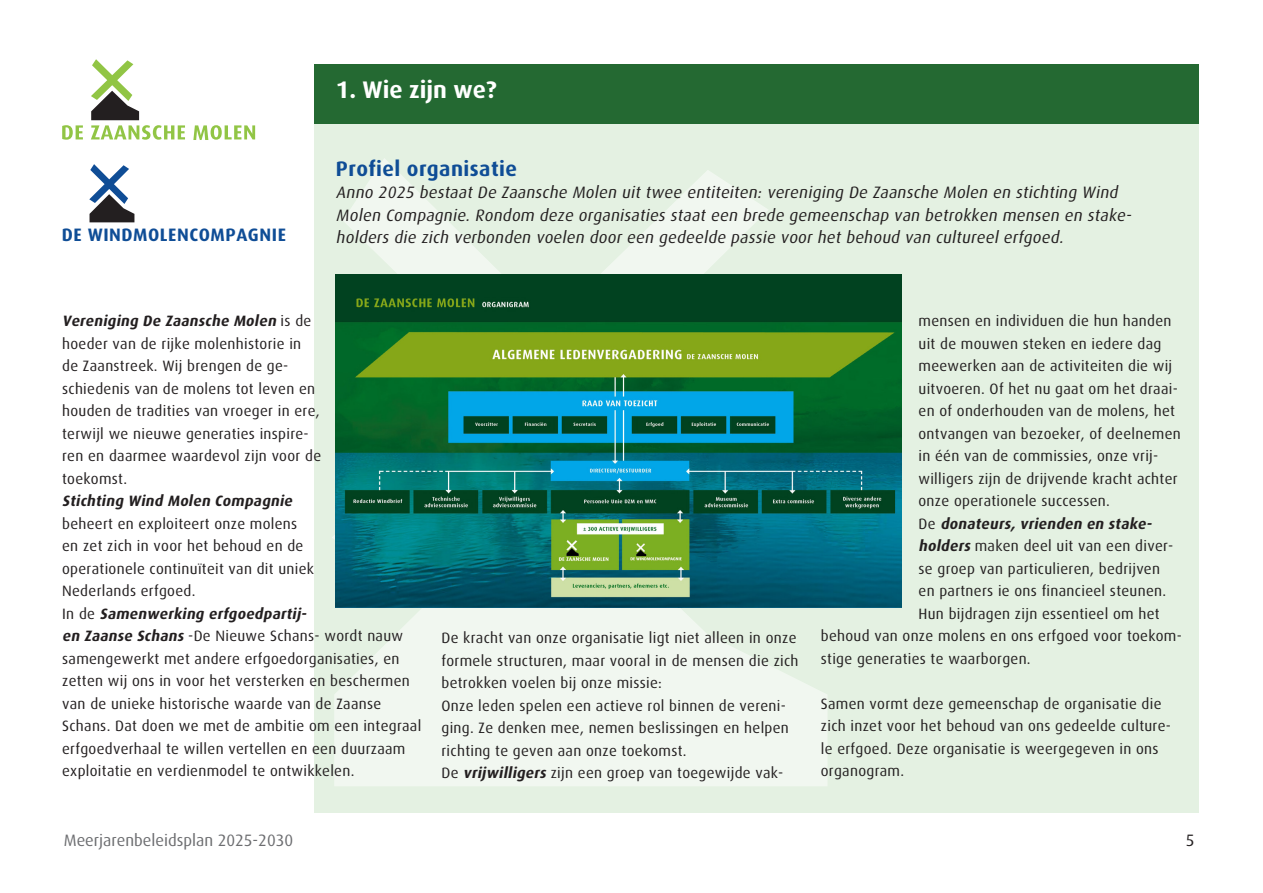
<style>
.page{position:relative;width:1263px;height:893px;background:#fff}
.page>*{position:absolute;margin:0;border:0;box-sizing:border-box;transform-origin:0 0}
.t1{font:700 24px "Dax Pro";color:#fff}
.tussenkopje{font:700 21px "Dax Pro";letter-spacing:.02em;color:#0f4d96}
.t2{font:700 18px "Dax Pro";letter-spacing:.03em;color:#0f4d96}
.platte_tekst{font:italic 16.5px "Dax Pro";color:#231f20}
.t3{font:16.5px "Dax Pro";color:#6c6d70}
.platte_tekst-2{font:16.5px "Dax Pro";color:#231f20}
.platte_tekst-3{font:15px/22.5px "Dax Pro";letter-spacing:.02em;color:#231f20}
.platte_tekst-4{font:italic 700 15px "Dax Pro";color:#231f20}
.s1{font-weight:700;font-style:italic}
.s2{font-weight:400;font-style:normal}
</style>
<div class="page">
<svg style="left:62px;top:125px;width:21px;height:15px"></svg>
<svg style="left:193px;top:125px;width:62px;height:15px"></svg>
<svg style="left:91px;top:59px;width:94px;height:81px"></svg>
<div style="left:315px;top:121px;width:884px;height:691px;background:#e4f1e2"></div>
<svg style="left:334px;top:588px;width:493px;height:198px;fill:#f1f7f0"></svg>
<svg style="left:332px;top:159px;width:437px;height:429px"></svg>
<svg style="left:89px;top:164px;width:45px;height:58px"></svg>
<div style="left:315px;top:64px;width:884px;height:59px;background:#246932"></div>
<img style="left:336px;top:275px;width:565px;height:333px">
<p class="t2" style="left:62px;top:225px;width:226px">DE WINDMOLENCOMPAGNIE</p>
<p class="t1" style="left:336px;top:75px;width:162px">1. Wie zijn we?</p>
<p class="tussenkopje" style="left:336px;top:157px;width:183px">Profiel organisatie</p>
<p class="platte_tekst" style="left:336px;top:183px;width:786px">Anno 2025 bestaat De Zaansche Molen uit twee entiteiten: vereniging De Zaansche Molen en stichting Wind</p>
<p class="platte_tekst" style="left:336px;top:206px;width:800px">Molen Compagnie. Rondom deze organisaties staat een brede gemeenschap van betrokken mensen en stake-</p>
<p class="platte_tekst" style="left:336px;top:228px;width:732px">holders die zich verbonden voelen door een gedeelde passie voor het behoud van cultureel erfgoed.</p>
<p class="platte_tekst-3" style="left:62px;top:310px;width:260px"><span class="s1">Vereniging De Zaansche Molen</span> i s d e hoeder van de rijke molenhistorie in<br>de Zaanstreek. Wij brengen de ge&shy;schiedenis van de molens tot leven en houden de tradities van vroeger in ere, terwijl we nieuwe generaties inspire&shy;ren en daarmee waardevol zijn voor de toekomst.</p>
<p class="platte_tekst-3" style="left:62px;top:490px;width:253px"><span class="s1">Stichting Wind Molen Compagnie </span>beheert en exploiteert onze molens en zet zich in voor het behoud en de operationele continuïteit van dit uniek<br>Nederlands erfgoed.</p>
<p class="platte_tekst-3" style="left:62px;top:603px;width:361px">I n d e <span class="s1">Samenwerking erfgoedpartij -<br>en Zaanse Schans</span> -De Nieuwe Schans- wordt nauw samengewerkt met andere erfgoedorganisaties, en zetten wij ons in voor het versterken en beschermen van de unieke historische waarde van de Zaanse Schans. Dat doen we met de ambitie om een integraal erfgoedverhaal te willen vertellen en een duurzaam exploitatie en verdienmodel te ontwikkelen.</p>
<p class="t3" style="left:64px;top:831px;width:231px">Meerjarenbeleidsplan 2025-2030</p>
<p class="platte_tekst-3" style="left:441px;top:627px;width:359px">De kracht van onze organisatie ligt niet alleen in onze formele structuren, maar vooral in de mensen die zich betrokken voelen bij onze missie:</p>
<p class="platte_tekst-3" style="left:441px;top:694px;width:349px">Onze leden spelen een actieve rol binnen de vereni&shy;ging. Ze denken mee, nemen beslissingen en helpen richting te geven aan onze toekomst.</p>
<p class="platte_tekst-3" style="left:441px;top:762px;width:343px">De <span class="s1">vrijwilligers</span> zijn een groep van toegewijde vak-</p>
<p class="platte_tekst-3" style="left:918px;top:310px;width:264px">mensen en individuen die hun handen uit de mouwen steken en iedere dag meewerken aan de activiteiten die wij uitvoeren. Of het nu gaat om het draai&shy;en of onderhouden van de molens, het ontvangen van bezoeker, of deelnemen in één van de commissies, onze vrij&shy;willigers zijn de drijvende kracht achter onze operationele successen.</p>
<p class="platte_tekst-4" style="left:918px;top:515px;width:237px"><span class="s2">D e</span> donateurs, vrienden en stake-</p>
<p class="platte_tekst-3" style="left:918px;top:535px;width:256px"><span class="s1">holders</span> maken deel uit van een diver-</p>
<p class="platte_tekst-3" style="left:918px;top:558px;width:243px">se groep van particulieren, bedrijven</p>
<p class="platte_tekst-3" style="left:918px;top:580px;width:249px">en partners ie ons financieel steunen.</p>
<p class="platte_tekst-3" style="left:918px;top:603px;width:243px">Hun bijdragen zijn essentieel om het</p>
<p class="platte_tekst-3" style="left:821px;top:625px;width:363px">behoud van onze molens en ons erfgoed voor toekom-</p>
<p class="platte_tekst-3" style="left:821px;top:648px;width:211px">stige generaties te waarborgen.</p>
<p class="platte_tekst-3" style="left:821px;top:693px;width:352px">Samen vormt deze gemeenschap de organisatie die zich inzet voor het behoud van ons gedeelde culture&shy;le erfgoed. Deze organisatie is weergegeven in ons organogram.</p>
<p class="platte_tekst-2" style="left:1186px;top:831px;width:10px">5</p>
</div>
